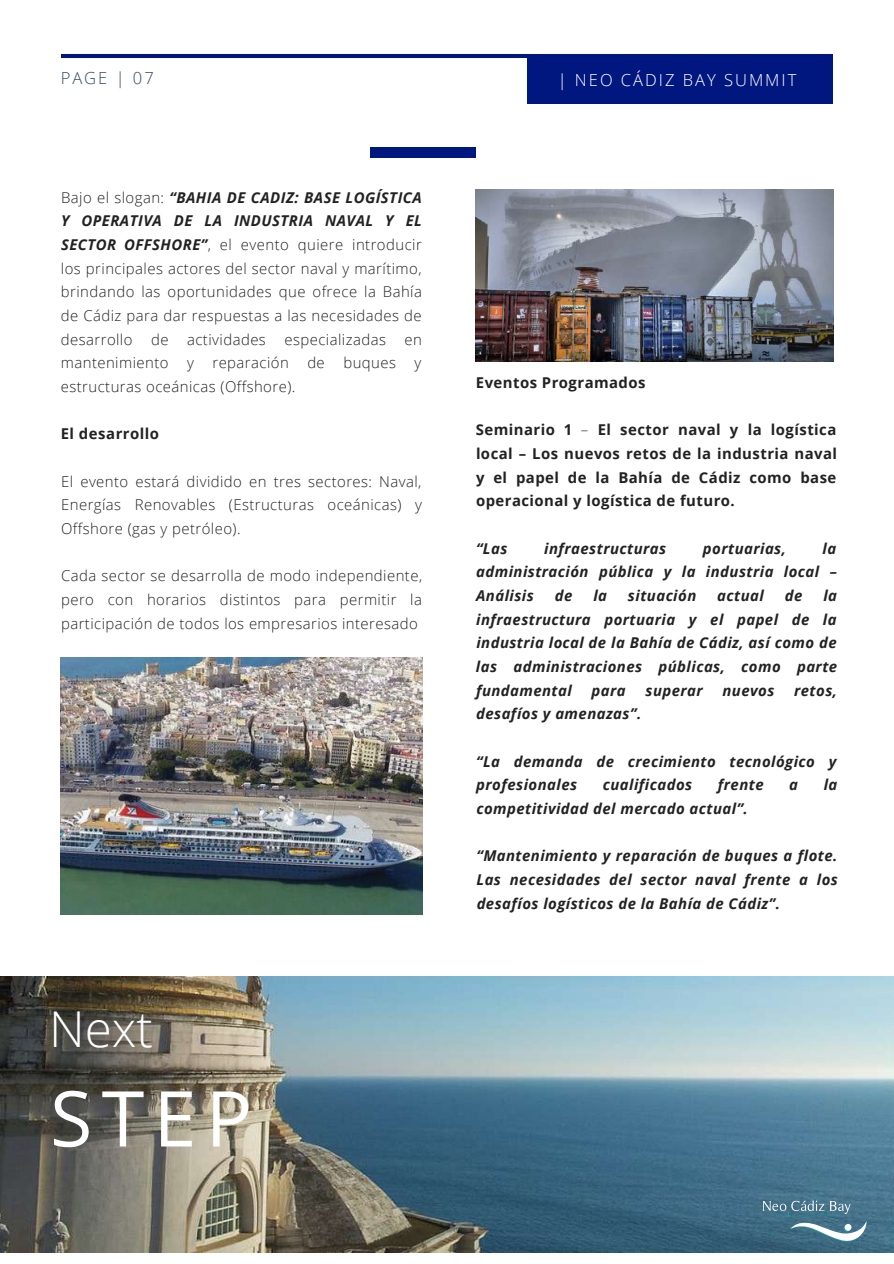
<style>
.page{position:relative;width:894px;height:1264px;background:#fff}
.page>*{position:absolute;margin:0;border:0;box-sizing:border-box;transform-origin:0 0}
.t1{font:77.1px "Open Sans";color:#fff}
.t2{font:300 49.35px "Open Sans";color:#fff}
.t3{font:300 16.5px "Open Sans";letter-spacing:.12em;color:#fff}
.t4{font:300 16.5px "Open Sans";letter-spacing:.12em;color:#364d62}
.t5{font:300 14.85px/23.7px "Open Sans";letter-spacing:.03em;color:#222;text-align:justify}
.t6{font:italic 700 14.85px/23.7px "Open Sans";letter-spacing:.03em;color:#222;text-align:justify}
.t7{font:700 14.85px/23.7px "Open Sans";letter-spacing:.03em;color:#222;text-align:justify}
.s1{font-weight:700;font-style:italic}
.s2{font-weight:300}
</style>
<div class="page">
<hr style="left:61px;top:55px;width:771px;height:3px;background:#001780">
<div style="left:527px;top:56px;width:305px;height:47px;background:#001780"></div>
<div style="left:370px;top:147px;width:105px;height:10px;background:#001780"></div>
<img style="left:0;top:976px;width:893px;height:276px">
<img style="left:61px;top:658px;width:361px;height:256px">
<img style="left:476px;top:189px;width:356px;height:172px">
<svg style="left:762px;top:1200px;width:104px;height:42px;background:#5d8598"></svg>
<p class="t4" style="left:61px;top:67px;width:95px">PAGE | 07</p>
<p class="t3" style="left:557px;top:69px;width:240px">| NEO CÁDIZ BAY SUMMIT</p>
<p class="t5" style="left:61px;top:185px;width:362px">Bajo el slogan: <span class="s1">“BAHIA DE CADIZ: BASE LOGÍSTICA Y OPERATIVA DE LA INDUSTRIA NAVAL Y EL SECTOR OFFSHORE”</span>, el evento quiere introducir los principales actores del sector naval y marítimo, brindando las oportunidades que ofrece la Bahía de Cádiz para dar respuestas a las necesidades de desarrollo de actividades especializadas en mantenimiento y reparación de buques y estructuras oceánicas (Offshore).</p>
<p class="t7" style="left:61px;top:422px;width:100px">El desarrollo</p>
<p class="t5" style="left:61px;top:469px;width:362px">El evento estará dividido en tres sectores: Naval, Energías Renovables (Estructuras oceánicas) y Offshore (gas y petróleo).</p>
<p class="t5" style="left:61px;top:563px;width:362px">Cada sector se desarrolla de modo independiente, pero con horarios distintos para permitir la participación de todos los empresarios interesado</p>
<h2 class="t2" style="left:49px;top:994px;width:105px">Next</h2>
<h1 class="t1" style="left:50px;top:1065px;width:203px">STEP</h1>
<p class="t7" style="left:476px;top:370px;width:171px">Eventos Programados</p>
<p class="t7" style="left:476px;top:418px;width:362px">Seminario 1 <span class="s2">–</span> El sector naval y la logística local – Los nuevos retos de la industria naval y el papel de la Bahía de Cádiz como base operacional y logística de futuro.</p>
<p class="t6" style="left:476px;top:536px;width:33px">“Las</p>
<p class="t6" style="left:544px;top:536px;width:123px">infraestructuras</p>
<p class="t6" style="left:702px;top:536px;width:84px">portuarias,</p>
<p class="t6" style="left:476px;top:536px;width:362px;text-indent:346px">la administración pública y la industria local – Análisis</p>
<p class="t6" style="left:554px;top:583px;width:19px">de</p>
<p class="t6" style="left:593px;top:583px;width:15px">la</p>
<p class="t6" style="left:627px;top:583px;width:70px">situación</p>
<p class="t6" style="left:717px;top:583px;width:48px">actual</p>
<p class="t6" style="left:784px;top:583px;width:19px">de</p>
<p class="t6" style="left:476px;top:583px;width:362px;text-indent:347px">la infraestructura portuaria y el papel de la industria local de la Bahía de Cádiz, así como de las administraciones públicas, como parte fundamental</p>
<p class="t6" style="left:591px;top:678px;width:36px">para</p>
<p class="t6" style="left:645px;top:678px;width:59px">superar</p>
<p class="t6" style="left:722px;top:678px;width:53px">nuevos</p>
<p class="t6" style="left:794px;top:678px;width:44px">retos,</p>
<p class="t6" style="left:476px;top:701px;width:166px">desafíos y amenazas”.</p>
<p class="t6" style="left:476px;top:749px;width:361px">“La demanda de crecimiento tecnológico y profesionales</p>
<p class="t6" style="left:602px;top:772px;width:91px">cualificados</p>
<p class="t6" style="left:717px;top:772px;width:47px">frente</p>
<p class="t6" style="left:789px;top:772px;width:10px">a</p>
<p class="t6" style="left:823px;top:772px;width:15px">la</p>
<p class="t6" style="left:476px;top:796px;width:273px">competitividad del mercado actual”.</p>
<p class="t6" style="left:476px;top:843px;width:363px">“Mantenimiento y reparación de buques a flote.<br>Las necesidades del sector naval frente a los desafíos logísticos de la Bahía de Cádiz”.</p>
</div>
